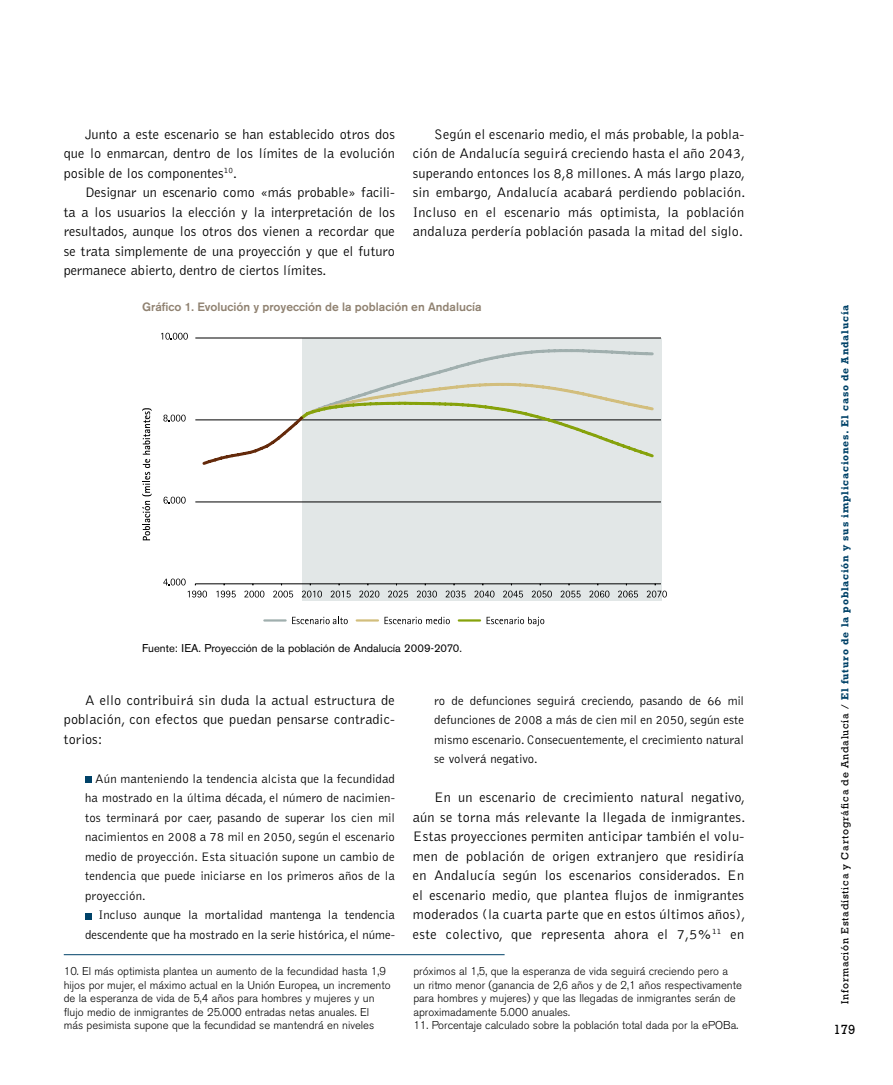
<style>
.page{position:relative;width:893px;height:1085px;background:#fff}
.page>*{position:absolute;margin:0;border:0;box-sizing:border-box;transform-origin:0 0}
.t1{font:300 14.25px/19.5px "Bell Gothic";letter-spacing:.01em;color:#000;text-align:justify}
.t2{font:13.5px "Rockwell";color:#000}
.t3{font:300 12.75px/19.5px "Bell Gothic";color:#000;text-align:justify}
.t4{font:500 12px "Akzidenz Grotesk BE";color:#908271}
.t5{font:300 11.25px/13.5px "Akzidenz Grotesk BE";color:#000}
.t6{font:11.25px "Akzidenz Grotesk BE";color:#000}
.t7{font:700 10.5px "Rockwell";letter-spacing:.075em;color:#004268}
.s1{font-weight:400;color:#000}
</style>
<div class="page">
<svg style="left:85px;top:776px;width:6px;height:6px"></svg>
<div style="left:85px;top:912px;width:6px;height:7px;background:#004268"></div>
<hr style="left:64px;top:954px;width:441px;height:1px;background:#004268">
<div style="left:302px;top:338px;width:359px;height:262px;background:#e2e7e7"></div>
<hr style="left:195px;top:501px;width:466px;height:1px;background:#000">
<hr style="left:195px;top:419px;width:466px;height:1px;background:#000">
<hr style="left:195px;top:338px;width:466px;height:1px;background:#000">
<hr style="left:195px;top:583px;width:466px;height:1px;background:#000">
<svg style="left:200px;top:349px;width:456px;height:116px"></svg>
<svg style="left:164px;top:496px;width:22px;height:7px"></svg>
<svg style="left:163px;top:414px;width:23px;height:7px"></svg>
<svg style="left:161px;top:333px;width:27px;height:6px"></svg>
<svg style="left:163px;top:578px;width:44px;height:19px"></svg>
<svg style="left:216px;top:583px;width:20px;height:14px"></svg>
<svg style="left:244px;top:583px;width:20px;height:14px"></svg>
<svg style="left:273px;top:583px;width:20px;height:14px"></svg>
<svg style="left:302px;top:583px;width:20px;height:14px"></svg>
<svg style="left:331px;top:583px;width:20px;height:14px"></svg>
<svg style="left:359px;top:583px;width:20px;height:14px"></svg>
<svg style="left:388px;top:583px;width:20px;height:14px"></svg>
<svg style="left:417px;top:583px;width:20px;height:14px"></svg>
<svg style="left:446px;top:583px;width:20px;height:14px"></svg>
<svg style="left:474px;top:583px;width:20px;height:14px"></svg>
<svg style="left:503px;top:583px;width:20px;height:14px"></svg>
<svg style="left:532px;top:583px;width:20px;height:14px"></svg>
<svg style="left:561px;top:583px;width:20px;height:14px"></svg>
<svg style="left:589px;top:583px;width:20px;height:14px"></svg>
<svg style="left:618px;top:583px;width:20px;height:14px"></svg>
<svg style="left:647px;top:583px;width:20px;height:14px"></svg>
<hr style="left:264px;top:619px;width:22px;height:2px;background:#a0afae">
<svg style="left:292px;top:616px;width:56px;height:8px"></svg>
<hr style="left:459px;top:619px;width:21px;height:2px;background:#86a20b">
<svg style="left:487px;top:616px;width:57px;height:10px"></svg>
<hr style="left:357px;top:619px;width:21px;height:2px;background:#d2be7d">
<svg style="left:384px;top:616px;width:66px;height:8px"></svg>
<svg style="left:142px;top:408px;width:10px;height:132px"></svg>
<p class="t1" style="left:64px;top:124px;width:333px;text-indent:21px">Junto a este escenario se han establecido otros dos que lo enmarcan, dentro de los límites de la evolución posible de los componentes<sup>10</sup>.</p>
<p class="t1" style="left:64px;top:183px;width:333px;text-indent:21px">Designar un escenario como «más probable» facili&shy;ta a los usuarios la elección y la interpretación de los resultados, aunque los otros dos vienen a recordar que se trata simplemente de una proyección y que el futuro permanece abierto, dentro de ciertos límites.</p>
<p class="t1" style="left:413px;top:124px;width:334px;text-indent:21px">Según el escenario medio, el más probable, la pobla&shy;ción de Andalucía seguirá creciendo hasta el año 2043, superando entonces los 8,8 millones. A más largo plazo, sin embargo, Andalucía acabará perdiendo población.<br>Incluso en el escenario más optimista, la población andaluza perdería población pasada la mitad del siglo.</p>
<p class="t4" style="left:142px;top:300px;width:341px">Gráfico 1. Evolución y proyección de la población en Andalucía</p>
<p class="t6" style="left:142px;top:641px;width:321px">Fuente: IEA. Proyección de la población de Andalucía 2009-2070.</p>
<p class="t1" style="left:64px;top:690px;width:333px;text-indent:21px">A ello contribuirá sin duda la actual estructura de población, con efectos que puedan pensarse contradic&shy;torios:</p>
<p class="t3" style="left:85px;top:768px;width:311px;text-indent:10px">Aún manteniendo la tendencia alcista que la fecundidad ha mostrado en la última década, el número de nacimien&shy;tos terminará por caer, pasando de superar los cien mil nacimientos en 2008 a 78 mil en 2050, según el escenario medio de proyección. Esta situación supone un cambio de tendencia que puede iniciarse en los primeros años de la proyección.</p>
<p class="t3" style="left:85px;top:905px;width:311px;text-align:right">Incluso aunque la mortalidad mantenga la tendencia descendente que ha mostrado en la serie histórica, el núme-</p>
<p class="t3" style="left:434px;top:690px;width:311px">ro de defunciones seguirá creciendo, pasando de 66 mil defunciones de 2008 a más de cien mil en 2050, según este mismo escenario. Consecuentemente, el crecimiento natural se volverá negativo.</p>
<p class="t1" style="left:413px;top:787px;width:334px;text-indent:21px">En un escenario de crecimiento natural negativo, aún se torna más relevante la llegada de inmigrantes.<br>Estas proyecciones permiten anticipar también el volu&shy;men de población de origen extranjero que residiría en Andalucía según los escenarios considerados. En el escenario medio, que plantea flujos de inmigrantes moderados (la cuarta parte que en estos últimos años), este colectivo, que representa ahora el 7,5%<sup>11</sup> en</p>
<p class="t5" style="left:64px;top:964px;width:328px">10. El más optimista plantea un aumento de la fecundidad hasta 1,9 hijos por mujer, el máximo actual en la Unión Europea, un incremento de la esperanza de vida de 5,4 años para hombres y mujeres y un flujo medio de inmigrantes de 25.000 entradas netas anuales. El más pesimista supone que la fecundidad se mantendrá en niveles</p>
<p class="t5" style="left:413px;top:964px;width:330px">próximos al 1,5, que la esperanza de vida seguirá creciendo pero a un ritmo menor (ganancia de 2,6 años y de 2,1 años respectivamente para hombres y mujeres) y que las llegadas de inmigrantes serán de aproximadamente 5.000 anuales.</p>
<p class="t5" style="left:413px;top:1018px;width:326px">11. Porcentaje calculado sobre la población total dada por la ePOBa.</p>
<p class="t7" style="left:839px;top:1003px;width:700px;rotate:-90deg"><span class="s1">Información Estadística y Cartográfica de Andalucía /</span> El futuro de la población y sus implicaciones. El caso de Andalucía</p>
<p class="t2" style="left:833px;top:1021px;width:23px">179</p>
</div>
